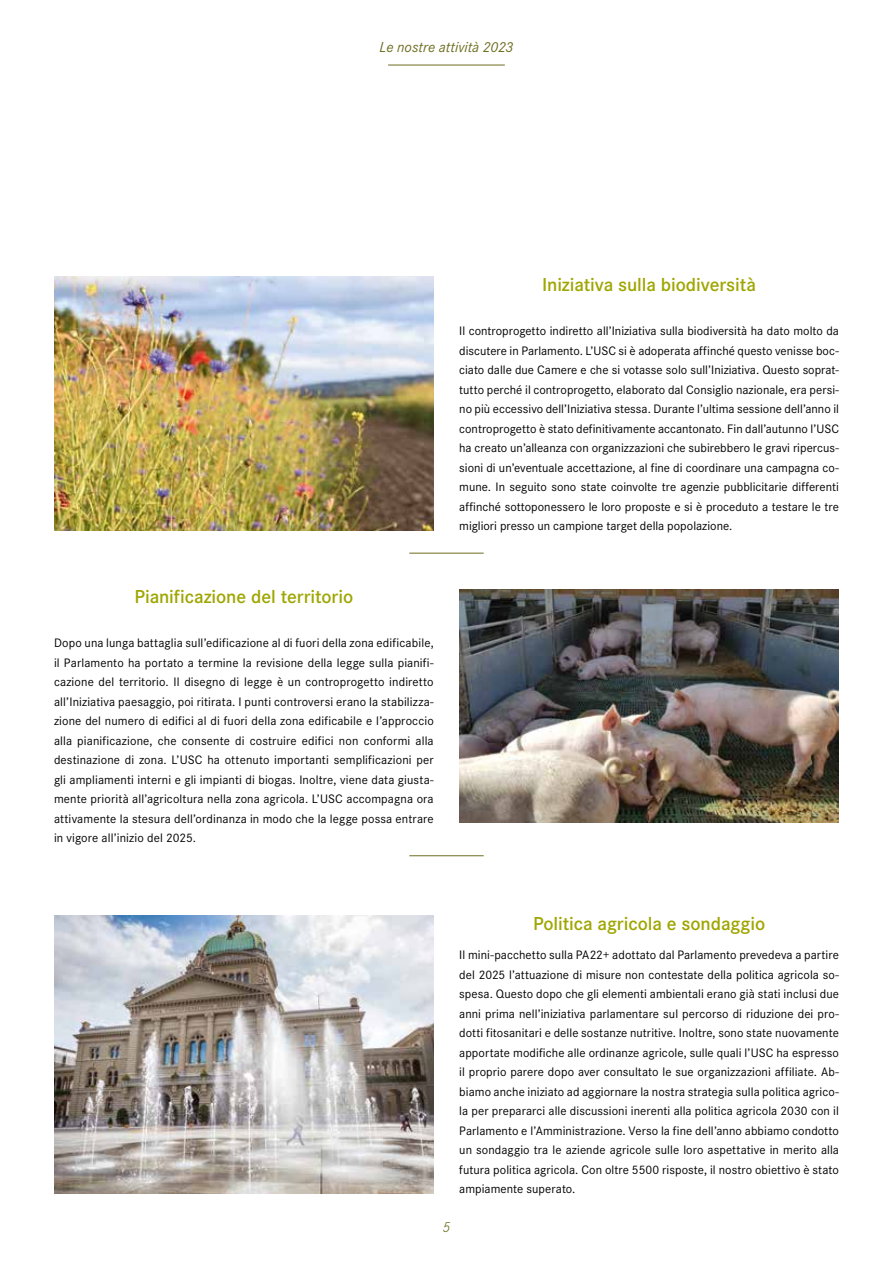
<style>
.page{position:relative;width:893px;height:1263px;background:#fff}
.page>*{position:absolute;margin:0;border:0;box-sizing:border-box;transform-origin:0 0}
.t1{font:600 19.5px "Corporate S";letter-spacing:-.005em;color:#9fa600}
.t2{font:italic 15px "Corporate S";color:#6d6d20}
.t3{font:italic 300 15px "Corporate S";color:#6d6d20}
.t4{font:12.75px/19.5px "Corporate S";letter-spacing:.005em;color:#000;text-align:justify}
</style>
<div class="page">
<hr style="left:388px;top:65px;width:117px;height:1px;background:#6d6d20">
<hr style="left:410px;top:855px;width:73px;height:1px;background:#6d6d20">
<hr style="left:410px;top:553px;width:73px;height:1px;background:#6d6d20">
<img style="left:54px;top:277px;width:380px;height:253px">
<img style="left:459px;top:589px;width:380px;height:234px">
<img style="left:54px;top:915px;width:380px;height:278px">
<p class="t2" style="left:380px;top:39px;width:135px">Le nostre attività 2023</p>
<h1 class="t1" style="left:135px;top:585px;width:220px">Pianificazione del territorio</h1>
<p class="t4" style="left:54px;top:633px;width:381px">Dopo una lunga battaglia sull’edificazione al di fuori della zona edificabile, il Parlamento ha portato a termine la revisione della legge sulla pianifi&shy;cazione del territorio. Il disegno di legge è un controprogetto indiretto all’Iniziativa paesaggio, poi ritirata. I punti controversi erano la stabilizza&shy;zione del numero di edifici al di fuori della zona edificabile e l’approccio alla pianificazione, che consente di costruire edifici non conformi alla destinazione di zona. L’USC ha ottenuto importanti semplificazioni per gli ampliamenti interni e gli impianti di biogas. Inoltre, viene data giusta&shy;mente priorità all’agricoltura nella zona agricola. L’USC accompagna ora attivamente la stesura dell’ordinanza in modo che la legge possa entrare in vigore all’inizio del 2025.</p>
<h1 class="t1" style="left:542px;top:273px;width:215px">Iniziativa sulla biodiversità</h1>
<p class="t4" style="left:459px;top:321px;width:381px">Il controprogetto indiretto all’Iniziativa sulla biodiversità ha dato molto da discutere in Parlamento. L’USC si è adoperata affinché questo venisse boc&shy;ciato dalle due Camere e che si votasse solo sull’Iniziativa. Questo soprat&shy;tutto perché il controprogetto, elaborato dal Consiglio nazionale, era persi&shy;no più eccessivo dell’Iniziativa stessa. Durante l’ultima sessione dell’anno il controprogetto è stato definitivamente accantonato. Fin dall’autunno l’USC ha creato un’alleanza con organizzazioni che subirebbero le gravi ripercus&shy;sioni di un’eventuale accettazione, al fine di coordinare una campagna co&shy;mune. In seguito sono state coinvolte tre agenzie pubblicitarie differenti affinché sottoponessero le loro proposte e si è proceduto a testare le tre migliori presso un campione target della popolazione.</p>
<h1 class="t1" style="left:533px;top:912px;width:234px">Politica agricola e sondaggio</h1>
<p class="t4" style="left:459px;top:945px;width:381px">Il mini-pacchetto sulla PA22+ adottato dal Parlamento prevedeva a partire del 2025 l’attuazione di misure non contestate della politica agricola so&shy;spesa. Questo dopo che gli elementi ambientali erano già stati inclusi due anni prima nell’iniziativa parlamentare sul percorso di riduzione dei pro&shy;dotti fitosanitari e delle sostanze nutritive. Inoltre, sono state nuovamente apportate modifiche alle ordinanze agricole, sulle quali l’USC ha espresso il proprio parere dopo aver consultato le sue organizzazioni affiliate. Ab&shy;biamo anche iniziato ad aggiornare la nostra strategia sulla politica agrico&shy;la per prepararci alle discussioni inerenti alla politica agricola 2030 con il Parlamento e l’Amministrazione. Verso la fine dell’anno abbiamo condotto un sondaggio tra le aziende agricole sulle loro aspettative in merito alla futura politica agricola. Con oltre 5500 risposte, il nostro obiettivo è stato ampiamente superato.</p>
<p class="t3" style="left:443px;top:1219px;width:9px">5</p>
</div>
